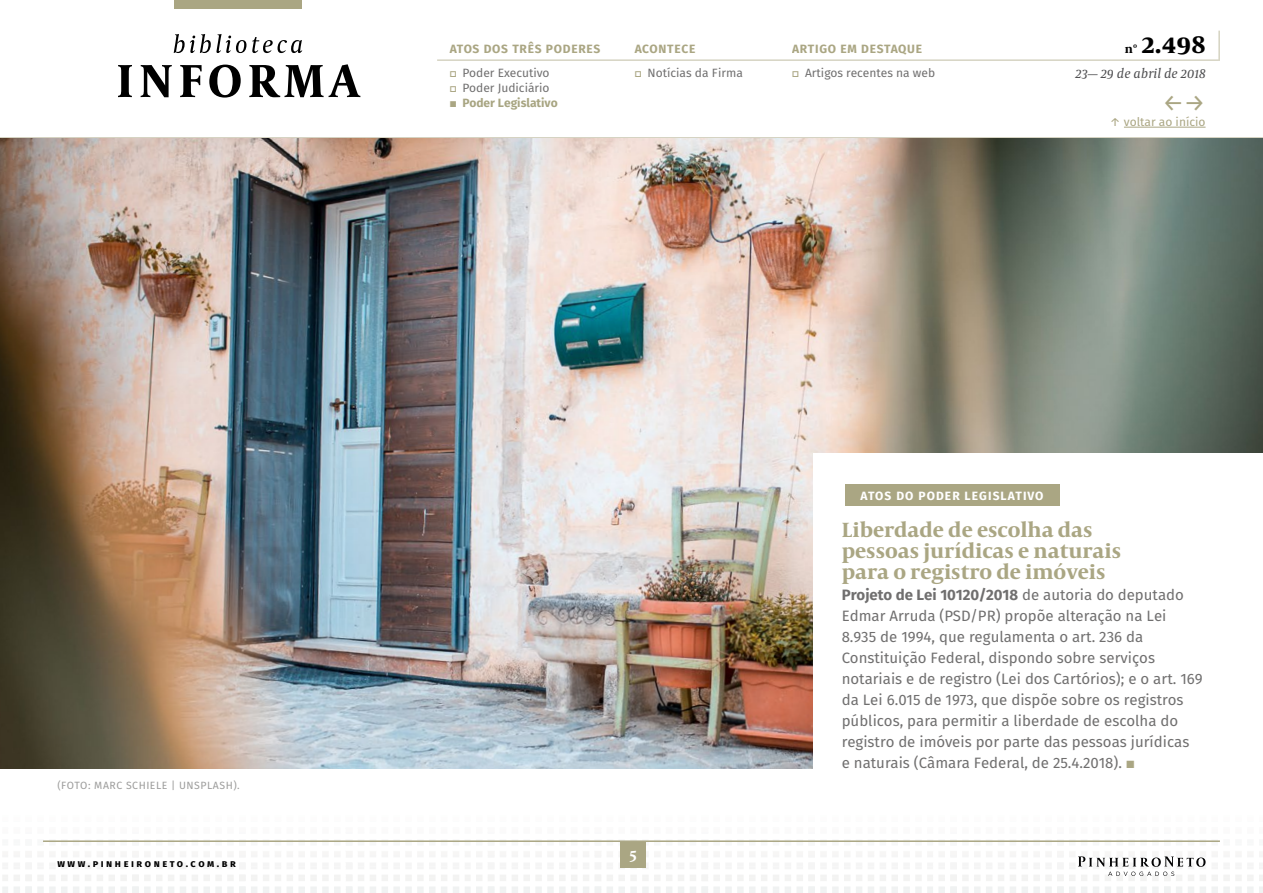
<style>
.page{position:relative;width:1263px;height:893px;background:#fff}
.page>*{position:absolute;margin:0;border:0;box-sizing:border-box;transform-origin:0 0}
.t1{font:700 25.5px "Capitolium News 2";color:#000}
.t2{font:24px "Fira Sans";color:#aaa683}
.t3{font:700 21px/21px "Capitolium News 2";color:#aaa683}
.t4{font:700 18px "Minion Pro";color:#fff}
.t5{font:15px/21px "Fira Sans";color:#706f6f}
.t6{font:italic 13.5px "Capitolium News 2";letter-spacing:.01em;color:#4e4e50}
.t7{font:12px/23.5px "Fira Sans";color:#706f6f}
.t8{font:700 12px/23.5px "Fira Sans";letter-spacing:.06em;color:#aaa683}
.t9{font:700 12px "Fira Sans";letter-spacing:.09em;color:#fff}
.t10{font:700 12px "Fira Sans";color:#a8a582}
.t11{font:12px "Fira Sans";color:#aaa683}
.t12{font:10.5px "Fira Sans";letter-spacing:.05em;color:#9d9d9c}
.t13{font:700 10.2px "Fira Sans";letter-spacing:.25em;color:#000}
.s1{font-size:12px}
.s2{font-family:"Tisa Sans Pro";font-weight:400}
.s3{font-weight:400;color:#706f6f}
.s4{font-family:"Tisa Sans Pro";color:#aaa683}
.s5{font-family:"Tisa Sans Pro";font-weight:400;color:#aaa683}
.s6{font-weight:700;color:#aaa683}
.s7{font-weight:700}
</style>
<div class="page">
<svg style="left:453px;top:875px;width:6px;height:18px"></svg>
<svg style="left:441px;top:875px;width:6px;height:18px"></svg>
<svg style="left:382px;top:875px;width:53px;height:18px"></svg>
<svg style="left:370px;top:875px;width:6px;height:18px"></svg>
<svg style="left:358px;top:875px;width:6px;height:18px"></svg>
<svg style="left:287px;top:875px;width:65px;height:18px"></svg>
<svg style="left:275px;top:875px;width:6px;height:18px"></svg>
<svg style="left:263px;top:875px;width:6px;height:18px"></svg>
<svg style="left:192px;top:875px;width:65px;height:18px"></svg>
<svg style="left:180px;top:875px;width:6px;height:18px"></svg>
<svg style="left:168px;top:875px;width:6px;height:18px"></svg>
<svg style="left:109px;top:875px;width:53px;height:18px"></svg>
<svg style="left:97px;top:875px;width:6px;height:18px"></svg>
<svg style="left:85px;top:875px;width:6px;height:18px"></svg>
<hr style="left:2px;top:892px;width:30px;height:1px;background:#f0f2f2">
<hr style="left:2px;top:882px;width:30px;height:3px;background:#f3f3f2">
<svg style="left:14px;top:875px;width:65px;height:18px"></svg>
<svg style="left:2px;top:875px;width:6px;height:17px"></svg>
<svg style="left:868px;top:875px;width:6px;height:18px"></svg>
<svg style="left:856px;top:875px;width:6px;height:18px"></svg>
<svg style="left:785px;top:875px;width:65px;height:18px"></svg>
<svg style="left:773px;top:875px;width:6px;height:18px"></svg>
<svg style="left:761px;top:875px;width:6px;height:18px"></svg>
<svg style="left:690px;top:875px;width:65px;height:18px"></svg>
<svg style="left:678px;top:875px;width:6px;height:18px"></svg>
<svg style="left:666px;top:875px;width:6px;height:18px"></svg>
<svg style="left:607px;top:875px;width:53px;height:18px"></svg>
<svg style="left:620px;top:867px;width:26px;height:1px"></svg>
<svg style="left:595px;top:875px;width:6px;height:18px"></svg>
<svg style="left:583px;top:875px;width:6px;height:18px"></svg>
<svg style="left:512px;top:875px;width:65px;height:18px"></svg>
<svg style="left:500px;top:875px;width:6px;height:18px"></svg>
<svg style="left:465px;top:875px;width:29px;height:18px"></svg>
<svg style="left:1259px;top:875px;width:4px;height:18px"></svg>
<svg style="left:998px;top:875px;width:6px;height:18px"></svg>
<svg style="left:986px;top:875px;width:6px;height:18px"></svg>
<svg style="left:880px;top:875px;width:100px;height:18px"></svg>
<div style="left:620px;top:842px;width:26px;height:25px;background:#aaa683"></div>
<hr style="left:437px;top:59px;width:781px;height:2px;background:#aaa683">
<hr style="left:1218px;top:31px;width:2px;height:30px;background:#aaa683">
<div style="left:174px;top:0;width:128px;height:9px;background:#aaa683"></div>
<svg style="left:118px;top:64px;width:242px;height:34px"></svg>
<svg style="left:174px;top:34px;width:128px;height:19px"></svg>
<hr style="left:43px;top:840px;width:1177px;height:2px;background:#aaa683">
<svg style="left:1010px;top:856px;width:243px;height:37px"></svg>
<img style="left:0;top:138px;width:1263px;height:630px">
<div style="left:813px;top:453px;width:450px;height:342px;background:#fff"></div>
<div style="left:844px;top:485px;width:215px;height:21px;background:#aaa683"></div>
<hr style="left:1124px;top:127px;width:81px;height:1px;background:#aaa683">
<p class="t12" style="left:57px;top:778px;width:184px">(FOTO: MARC SCHIELE | UNSPLASH).</p>
<p class="t13" style="left:57px;top:857px;width:180px">www.pinheironeto.com.br</p>
<h1 class="t1" style="left:1125px;top:26px;width:82px"><span class="s1">nº</span> 2.498</h1>
<p class="t6" style="left:1075px;top:64px;width:132px">23— 29 de abril de 2018</p>
<p class="t8" style="left:450px;top:37px;width:152px">ATOS DOS TRÊS PODERES <span class="s2">▫</span> <span class="s3">Poder Executivo</span></p>
<p class="t7" style="left:450px;top:76px;width:101px"><span class="s4">▫</span> Poder Judiciário</p>
<p class="t10" style="left:450px;top:94px;width:109px"><span class="s5">▪</span> Poder Legislativo</p>
<h2 class="t2" style="left:1162px;top:86px;width:45px">←→</h2>
<p class="t11" style="left:1110px;top:113px;width:97px">↑ voltar ao início</p>
<p class="t7" style="left:635px;top:37px;width:110px"><span class="s6">ACONTECE<br></span><span class="s4">▫</span> Notícias da Firma</p>
<p class="t7" style="left:792px;top:37px;width:144px"><span class="s6">ARTIGO EM DESTAQUE<br></span><span class="s4">▫</span> Artigos recentes na web</p>
<p class="t4" style="left:628px;top:841px;width:11px">5</p>
<p class="t9" style="left:860px;top:487px;width:184px">ATOS DO PODER LEGISLATIVO</p>
<h3 class="t3" style="left:842px;top:519px;width:281px">Liberdade de escolha das pessoas jurídicas e naturais para o registro de imóveis</h3>
<p class="t5" style="left:842px;top:584px;width:363px"><span class="s7">Projeto de Lei 10120/2018</span> de autoria do deputado Edmar Arruda (PSD/PR) propõe alteração na Lei 8.935 de 1994, que regulamenta o art. 236 da Constituição Federal, dispondo sobre serviços notariais e de registro (Lei dos Cartórios); e o art. 169 da Lei 6.015 de 1973, que dispõe sobre os registros públicos, para permitir a liberdade de escolha do registro de imóveis por parte das pessoas jurídicas<br>e naturais (Câmara Federal, de 25.4.2018). <span class="s4">▪</span></p>
</div>
